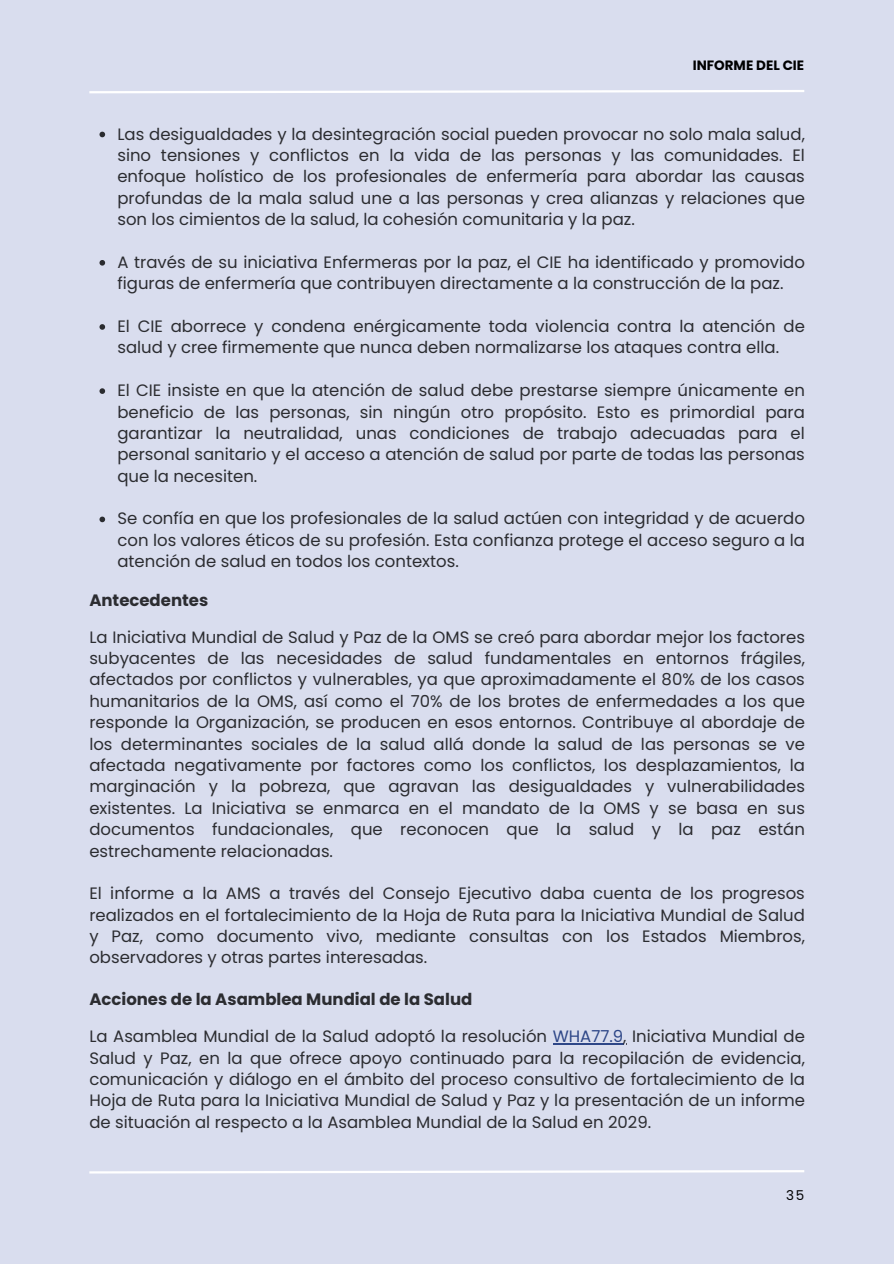
<style>
.page{position:relative;width:894px;height:1264px;background:#fff}
.page>*{position:absolute;margin:0;border:0;box-sizing:border-box;transform-origin:0 0}
.t1{font:16.5px/21.3px "Poppins";color:#000001;text-align:justify}
.t2{font:700 16.5px "Poppins";color:#000001}
.t3{font:700 13.5px "Poppins";color:#000001}
.t4{font:13.5px "Poppins";color:#000001}
.s1{color:#03216e}
</style>
<div class="page">
<div style="left:0;top:0;width:893px;height:1263px;background:#d9ddee"></div>
<svg style="left:99px;top:132px;width:6px;height:5px"></svg>
<svg style="left:99px;top:260px;width:6px;height:5px"></svg>
<svg style="left:99px;top:324px;width:6px;height:6px"></svg>
<svg style="left:99px;top:388px;width:6px;height:6px"></svg>
<svg style="left:99px;top:516px;width:6px;height:6px"></svg>
<hr style="left:552px;top:1043px;width:71px;height:1px;background:#03216e">
<svg style="left:89px;top:1170px;width:716px;height:4px"></svg>
<svg style="left:89px;top:90px;width:716px;height:4px"></svg>
<p class="t3" style="left:692px;top:56px;width:113px">INFORME DEL CIE</p>
<p class="t1" style="left:117px;top:123px;width:688px">Las desigualdades y la desintegración social pueden provocar no solo mala salud, sino tensiones y conflictos en la vida de las personas y las comunidades. El enfoque holístico de los profesionales de enfermería para abordar las causas profundas de la mala salud une a las personas y crea alianzas y relaciones que son los cimientos de la salud, la cohesión comunitaria y la paz.</p>
<p class="t1" style="left:117px;top:251px;width:688px">A través de su iniciativa Enfermeras por la paz, el CIE ha identificado y promovido figuras de enfermería que contribuyen directamente a la construcción de la paz.</p>
<p class="t1" style="left:117px;top:315px;width:688px">El CIE aborrece y condena enérgicamente toda violencia contra la atención de salud y cree firmemente que nunca deben normalizarse los ataques contra ella.</p>
<p class="t1" style="left:117px;top:380px;width:688px">El CIE insiste en que la atención de salud debe prestarse siempre únicamente en beneficio de las personas, sin ningún otro propósito. Esto es primordial para garantizar la neutralidad, unas condiciones de trabajo adecuadas para el personal sanitario y el acceso a atención de salud por parte de todas las personas que la necesiten.</p>
<p class="t1" style="left:117px;top:508px;width:688px">Se confía en que los profesionales de la salud actúen con integridad y de acuerdo con los valores éticos de su profesión. Esta confianza protege el acceso seguro a la atención de salud en todos los contextos.</p>
<p class="t2" style="left:89px;top:588px;width:120px">Antecedentes</p>
<p class="t1" style="left:89px;top:626px;width:716px">La Iniciativa Mundial de Salud y Paz de la OMS se creó para abordar mejor los factores subyacentes de las necesidades de salud fundamentales en entornos frágiles, afectados por conflictos y vulnerables, ya que aproximadamente el 80% de los casos humanitarios de la OMS, así como el 70% de los brotes de enfermedades a los que responde la Organización, se producen en esos entornos. Contribuye al abordaje de los determinantes sociales de la salud allá donde la salud de las personas se ve afectada negativamente por factores como los conflictos, los desplazamientos, la marginación y la pobreza, que agravan las desigualdades y vulnerabilidades existentes. La Iniciativa se enmarca en el mandato de la OMS y se basa en sus documentos fundacionales, que reconocen que la salud y la paz están estrechamente relacionadas.</p>
<p class="t1" style="left:89px;top:882px;width:716px">El informe a la AMS a través del Consejo Ejecutivo daba cuenta de los progresos realizados en el fortalecimiento de la Hoja de Ruta para la Iniciativa Mundial de Salud y Paz, como documento vivo, mediante consultas con los Estados Miembros, observadores y otras partes interesadas.</p>
<p class="t2" style="left:89px;top:987px;width:384px">Acciones de la Asamblea Mundial de la Salud</p>
<p class="t1" style="left:89px;top:1025px;width:716px">La Asamblea Mundial de la Salud adoptó la resolución <span class="s1">WHA77.9</span>, Iniciativa Mundial de Salud y Paz, en la que ofrece apoyo continuado para la recopilación de evidencia, comunicación y diálogo en el ámbito del proceso consultivo de fortalecimiento de la Hoja de Ruta para la Iniciativa Mundial de Salud y Paz y la presentación de un informe de situación al respecto a la Asamblea Mundial de la Salud en 2029.</p>
<p class="t4" style="left:785px;top:1185px;width:20px">35</p>
</div>
